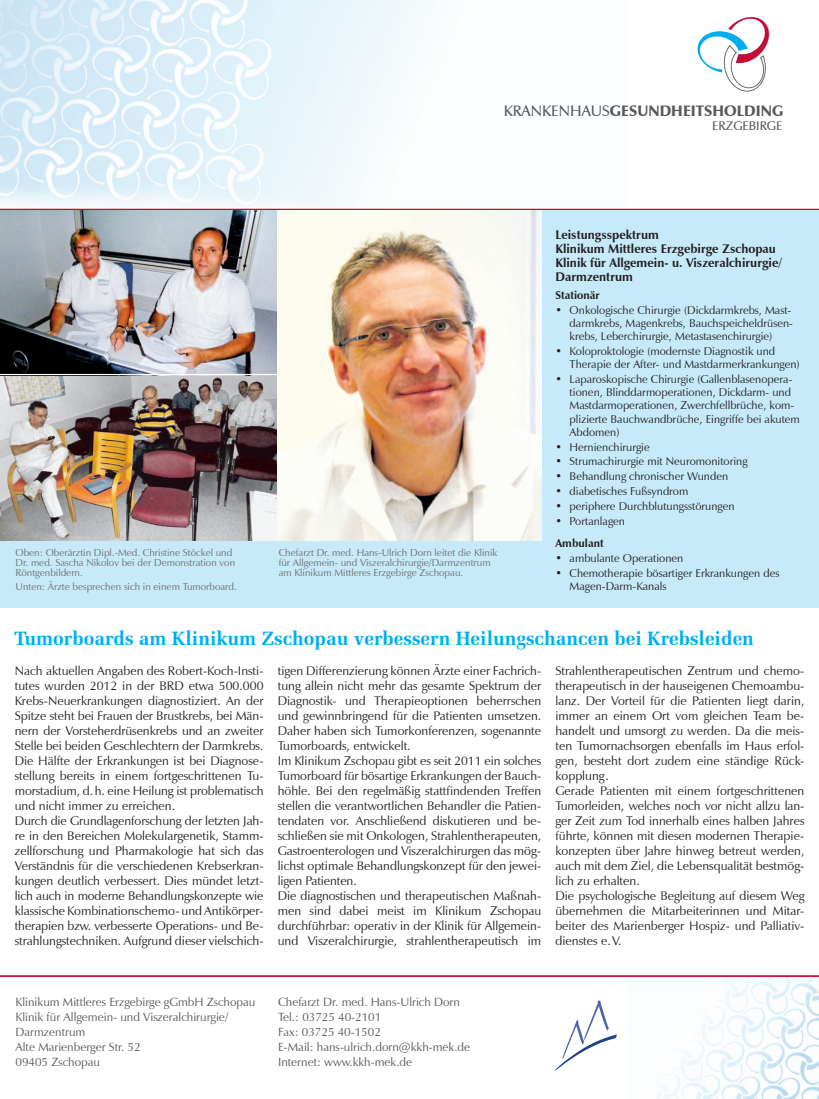
<style>
.page{position:relative;width:819px;height:1099px;background:#fff}
.page>*{position:absolute;margin:0;border:0;box-sizing:border-box;transform-origin:0 0}
.t1{font:700 19.38px "Zapf Elliptical 711 BT";color:#00aeef}
.t2{font:900 15.12px "Zapf Humanist 601 BT";letter-spacing:.005em;color:#57585a}
.t3{font:12.5px/15px "Zapf Humanist 601 BT";color:#231f20}
.t4{font:700 12.5px/13.8px "Zapf Humanist 601 BT";color:#231f20}
.t5{font:600 12.5px "Zapf Humanist 601 BT";letter-spacing:.005em;color:#57585a}
.t6{font:11.88px/15px "Zapf Humanist 601 BT";color:#57585a}
.t7{font:11.25px/13.1px "Zapf Humanist 601 BT";color:#231f20}
.t8{font:700 11.25px "Zapf Humanist 601 BT";color:#231f20}
.t9{font:10px/10px "Zapf Humanist 601 BT";color:#6c6d70}
.s1{font-weight:600}
</style>
<div class="page">
<img style="left:626px;top:976px;width:193px;height:122px">
<img style="left:0;top:0;width:625px;height:209px">
<svg style="left:697px;top:17px;width:72px;height:75px"></svg>
<hr style="left:0;top:975px;width:819px;height:1px;background:#c40c37">
<hr style="left:0;top:209px;width:819px;height:1px;background:#c40c37">
<svg style="left:555px;top:1000px;width:61px;height:70px"></svg>
<div style="left:0;top:210px;width:819px;height:398px;background:#c6eafa"></div>
<img style="left:0;top:210px;width:541px;height:330px">
<hr style="left:278px;top:210px;width:1px;height:330px;background:#fff">
<hr style="left:0;top:374px;width:278px;height:1px;background:#fff">
<p class="t9" style="left:16px;top:548px;width:221px">Oben: Oberärztin Dipl.-Med. Christine Stöckel und<br>Dr. med. Sascha Nikolov bei der Demonstration von<br>Röntgenbildern.</p>
<p class="t9" style="left:16px;top:581px;width:223px">Unten: Ärzte besprechen sich in einem Tumorboard.</p>
<p class="t2" style="left:503px;top:102px;width:281px"><span class="s1">KRANKENHAUS</span>GESUNDHEITSHOLDING</p>
<p class="t5" style="left:712px;top:118px;width:72px">ERZGEBIRGE</p>
<p class="t9" style="left:279px;top:547px;width:220px">Chefarzt Dr. med. Hans-Ulrich Dorn leitet die Klinik für Allgemein- und Viszeralchirurgie/Darmzentrum am Klinikum Mittleres Erzgebirge Zschopau.</p>
<p class="t4" style="left:555px;top:228px;width:228px">Leistungsspektrum<br>Klinikum Mittleres Erzgebirge Zschopau<br>Klinik für Allgemein- u. Viszeralchirurgie/<br>Darmzentrum</p>
<p class="t8" style="left:555px;top:288px;width:46px">Stationär</p>
<p class="t7" style="left:569px;top:303px;width:225px;text-indent:-14px">• Onkologische Chirurgie (Dickdarmkrebs, Mast&shy;darmkrebs, Magenkrebs, Bauchspeicheldrüsen&shy;krebs, Leberchirurgie, Metastasenchirurgie)</p>
<p class="t7" style="left:569px;top:344px;width:231px;text-indent:-14px">• Koloproktologie (modernste Diagnostik und<br>Therapie der After- und Mastdarmerkrankungen)</p>
<p class="t7" style="left:569px;top:372px;width:232px;text-indent:-14px">• Laparoskopische Chirurgie (Gallenblasenopera&shy;tionen, Blinddarmoperationen, Dickdarm- und Mastdarmoperationen, Zwerchfellbrüche, kom&shy;plizierte Bauchwandbrüche, Eingriffe bei akutem Abdomen)</p>
<p class="t7" style="left:555px;top:440px;width:96px">• Hernienchirurgie</p>
<p class="t7" style="left:555px;top:455px;width:194px">• Strumachirurgie mit Neuromonitoring</p>
<p class="t7" style="left:555px;top:470px;width:174px">• Behandlung chronischer Wunden</p>
<p class="t7" style="left:555px;top:485px;width:134px">• diabetisches Fußsyndrom</p>
<p class="t7" style="left:555px;top:499px;width:181px">• periphere Durchblutungsstörungen</p>
<p class="t7" style="left:555px;top:514px;width:71px">• Portanlagen</p>
<p class="t8" style="left:555px;top:536px;width:50px">Ambulant</p>
<p class="t7" style="left:555px;top:551px;width:129px">• ambulante Operationen</p>
<p class="t7" style="left:569px;top:566px;width:211px;text-indent:-14px">• Chemotherapie bösartiger Erkrankungen des<br>Magen-Darm-Kanals</p>
<h1 class="t1" style="left:14px;top:627px;width:741px">Tumorboards am Klinikum Zschopau verbessern Heilungschancen bei Krebsleiden</h1>
<p class="t3" style="left:15px;top:663px;width:250px">Nach aktuellen Angaben des Robert-Koch-Insti&shy;tutes wurden 2012 in der BRD etwa 500.000<br>Krebs-Neuerkrankungen diagnostiziert. An der Spitze steht bei Frauen der Brustkrebs, bei Män&shy;nern der Vorsteherdrüsenkrebs und an zweiter Stelle bei beiden Geschlechtern der Darmkrebs.<br>Die Hälfte der Erkrankungen ist bei Diagnose&shy;stellung bereits in einem fortgeschrittenen Tu&shy;morstadium, d.h. eine Heilung ist problematisch und nicht immer zu erreichen.<br>Durch die Grundlagenforschung der letzten Jah&shy;re in den Bereichen Molekulargenetik, Stamm&shy;zellforschung und Pharmakologie hat sich das Verständnis für die verschiedenen Krebserkran&shy;kungen deutlich verbessert. Dies mündet letzt&shy;lich auch in moderne Behandlungskonzepte wie klassische Kombinationschemo- und Antikörper&shy;therapien bzw. verbesserte Operations- und Be&shy;strahlungstechniken. Aufgrund dieser vielschich-</p>
<p class="t3" style="left:278px;top:663px;width:265px">tigen Differenzierung können Ärzte einer Fachrich&shy;tung allein nicht mehr das gesamte Spektrum der Diagnostik- und Therapieoptionen beherrschen und gewinnbringend für die Patienten umsetzen.<br>Daher haben sich Tumorkonferenzen, sogenannte Tumorboards, entwickelt.<br>Im Klinikum Zschopau gibt es seit 2011 ein solches Tumorboard für bösartige Erkrankungen der Bauch&shy;höhle. Bei den regelmäßig stattfindenden Treffen stellen die verantwortlichen Behandler die Patien&shy;tendaten vor. Anschließend diskutieren und be&shy;schließen sie mit Onkologen, Strahlentherapeuten, Gastroenterologen und Viszeralchirurgen das mög&shy;lichst optimale Behandlungskonzept für den jewei&shy;ligen Patienten.<br>Die diagnostischen und therapeutischen Maßnah&shy;men sind dabei meist im Klinikum Zschopau durchführbar: operativ in der Klinik für Allgemein&shy;und Viszeralchirurgie, strahlentherapeutisch im</p>
<p class="t3" style="left:555px;top:663px;width:250px">Strahlentherapeutischen Zentrum und chemo&shy;therapeutisch in der hauseigenen Chemoambu&shy;lanz. Der Vorteil für die Patienten liegt darin, immer an einem Ort vom gleichen Team be&shy;handelt und umsorgt zu werden. Da die meis&shy;ten Tumornachsorgen ebenfalls im Haus erfol&shy;gen, besteht dort zudem eine ständige Rück&shy;kopplung.<br>Gerade Patienten mit einem fortgeschrittenen Tumorleiden, welches noch vor nicht allzu lan&shy;ger Zeit zum Tod innerhalb eines halben Jahres führte, können mit diesen modernen Therapie&shy;konzepten über Jahre hinweg betreut werden, auch mit dem Ziel, die Lebensqualität bestmög&shy;lich zu erhalten.<br>Die psychologische Begleitung auf diesem Weg übernehmen die Mitarbeiterinnen und Mitar&shy;beiter des Marienberger Hospiz- und Palliativ&shy;dienstes e.V.</p>
<p class="t6" style="left:16px;top:993px;width:241px">Klinikum Mittleres Erzgebirge gGmbH Zschopau<br>Klinik für Allgemein- und Viszeralchirurgie/<br>Darmzentrum<br>Alte Marienberger Str. 52<br>09405 Zschopau</p>
<p class="t6" style="left:278px;top:993px;width:194px">Chefarzt Dr. med. Hans-Ulrich Dorn<br>Tel.: 03725 40-2101<br>Fax: 03725 40-1502<br>E-Mail: hans-ulrich.dorn@kkh-mek.de<br>Internet: www.kkh-mek.de</p>
</div>
